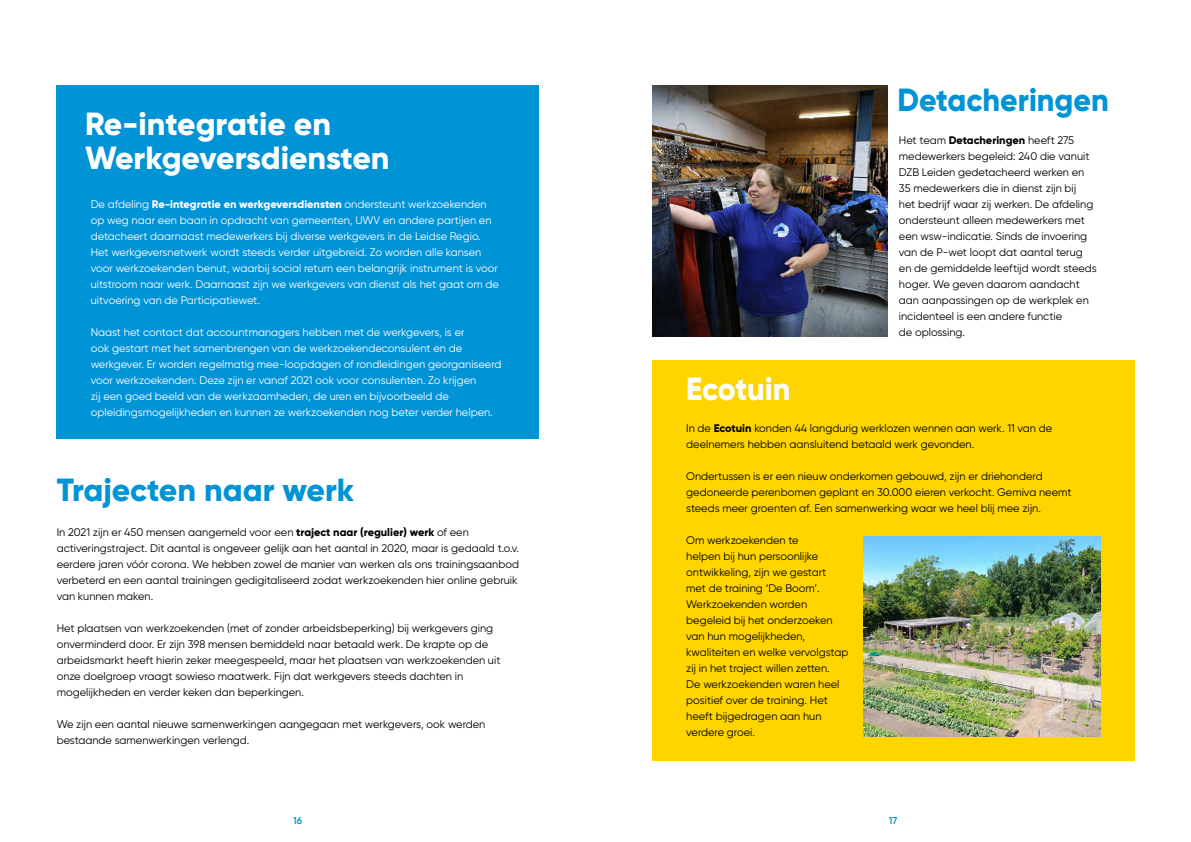
<style>
.page{position:relative;width:1191px;height:842px;background:#fff}
.page>*{position:absolute;margin:0;border:0;box-sizing:border-box;transform-origin:0 0}
.t1{font:800 32px/34px "Gilroy";color:#fff}
.t2{font:800 32px "Gilroy";color:#0093d6}
.t3{font:800 32px "Gilroy";color:#0093d6;scale:.95 1}
.t4{font:800 32px "Gilroy";color:#fff;scale:.95 1}
.t5{font:11px/16px "Gilroy";color:#000}
.t6{font:11px/16px "Gilroy";color:#fff}
.t7{font:600 10px "Gilroy";color:#0093d6}
.s1{font-weight:800}
</style>
<div class="page">
<img style="left:652px;top:85px;width:235px;height:251px">
<div style="left:57px;top:85px;width:482px;height:354px;background:#0093d6"></div>
<div style="left:652px;top:360px;width:482px;height:400px;background:#ffd500"></div>
<img style="left:863px;top:536px;width:237px;height:200px">
<h1 class="t1" style="left:85px;top:107px;width:306px">Re-integratie en<br>Werkgeversdiensten</h1>
<p class="t6" style="left:91px;top:196px;width:410px">De afdeling <span class="s1">Re-integratie en werkgeversdiensten</span> ondersteunt werkzoekenden op weg naar een baan in opdracht van gemeenten, UWV en andere partijen en detacheert daarnaast medewerkers bij diverse werkgevers in de Leidse Regio.<br>Het werkgeversnetwerk wordt steeds verder uitgebreid. Zo worden alle kansen voor werkzoekenden benut, waarbij social return een belangrijk instrument is voor uitstroom naar werk. Daarnaast zijn we werkgevers van dienst als het gaat om de uitvoering van de Participatiewet.</p>
<p class="t6" style="left:91px;top:324px;width:412px">Naast het contact dat accountmanagers hebben met de werkgevers, is er<br>ook gestart met het samenbrengen van de werkzoekendeconsulent en de werkgever. Er worden regelmatig mee-loopdagen of rondleidingen georganiseerd voor werkzoekenden. Deze zijn er vanaf 2021 ook voor consulenten. Zo krijgen<br>zij een goed beeld van de werkzaamheden, de uren en bijvoorbeeld de opleidingsmogelijkheden en kunnen ze werkzoekenden nog beter verder helpen.</p>
<h1 class="t2" style="left:57px;top:469px;width:299px">Trajecten naar werk</h1>
<p class="t5" style="left:57px;top:524px;width:464px">In 2021 zijn er 450 mensen aangemeld voor een <span class="s1">traject naar (regulier) werk</span> of een activeringstraject. Dit aantal is ongeveer gelijk aan het aantal in 2020, maar is gedaald t.o.v. eerdere jaren vóór corona. We hebben zowel de manier van werken als ons trainingsaanbod verbeterd en een aantal trainingen gedigitaliseerd zodat werkzoekenden hier online gebruik van kunnen maken.</p>
<p class="t5" style="left:57px;top:620px;width:445px">Het plaatsen van werkzoekenden (met of zonder arbeidsbeperking) bij werkgevers ging onverminderd door. Er zijn 398 mensen bemiddeld naar betaald werk. De krapte op de arbeidsmarkt heeft hierin zeker meegespeeld, maar het plaatsen van werkzoekenden uit onze doelgroep vraagt sowieso maatwerk. Fijn dat werkgevers steeds dachten in mogelijkheden en verder keken dan beperkingen.</p>
<p class="t5" style="left:57px;top:716px;width:430px">We zijn een aantal nieuwe samenwerkingen aangegaan met werkgevers, ook werden bestaande samenwerkingen verlengd.</p>
<h1 class="t3" style="left:897px;top:79px;width:224px">Detacheringen</h1>
<p class="t5" style="left:899px;top:132px;width:199px">Het team <span class="s1">Detacheringen</span> heeft 275 medewerkers begeleid: 240 die vanuit DZB Leiden gedetacheerd werken en 35 medewerkers die in dienst zijn bij<br>het bedrijf waar zij werken. De afdeling ondersteunt alleen medewerkers met een wsw-indicatie. Sinds de invoering van de P-wet loopt dat aantal terug en de gemiddelde leeftijd wordt steeds hoger. We geven daarom aandacht aan aanpassingen op de werkplek en incidenteel is een andere functie<br>de oplossing.</p>
<h1 class="t4" style="left:686px;top:369px;width:111px">Ecotuin</h1>
<p class="t5" style="left:686px;top:420px;width:367px">In de <span class="s1">Ecotuin</span> konden 44 langdurig werklozen wennen aan werk. 11 van de deelnemers hebben aansluitend betaald werk gevonden.</p>
<p class="t5" style="left:686px;top:468px;width:387px">Ondertussen is er een nieuw onderkomen gebouwd, zijn er driehonderd gedoneerde perenbomen geplant en 30.000 eieren verkocht. Gemiva neemt steeds meer groenten af. Een samenwerking waar we heel blij mee zijn.</p>
<p class="t5" style="left:686px;top:532px;width:164px">Om werkzoekenden te<br>helpen bij hun persoonlijke ontwikkeling, zijn we gestart met de training ‘De Boom’.<br>Werkzoekenden worden begeleid bij het onderzoeken van hun mogelijkheden, kwaliteiten en welke vervolgstap zij in het traject willen zetten.<br>De werkzoekenden waren heel positief over de training. Het heeft bijgedragen aan hun verdere groei.</p>
<p class="t7" style="left:293px;top:814px;width:11px">16</p>
<p class="t7" style="left:889px;top:814px;width:10px">17</p>
</div>
